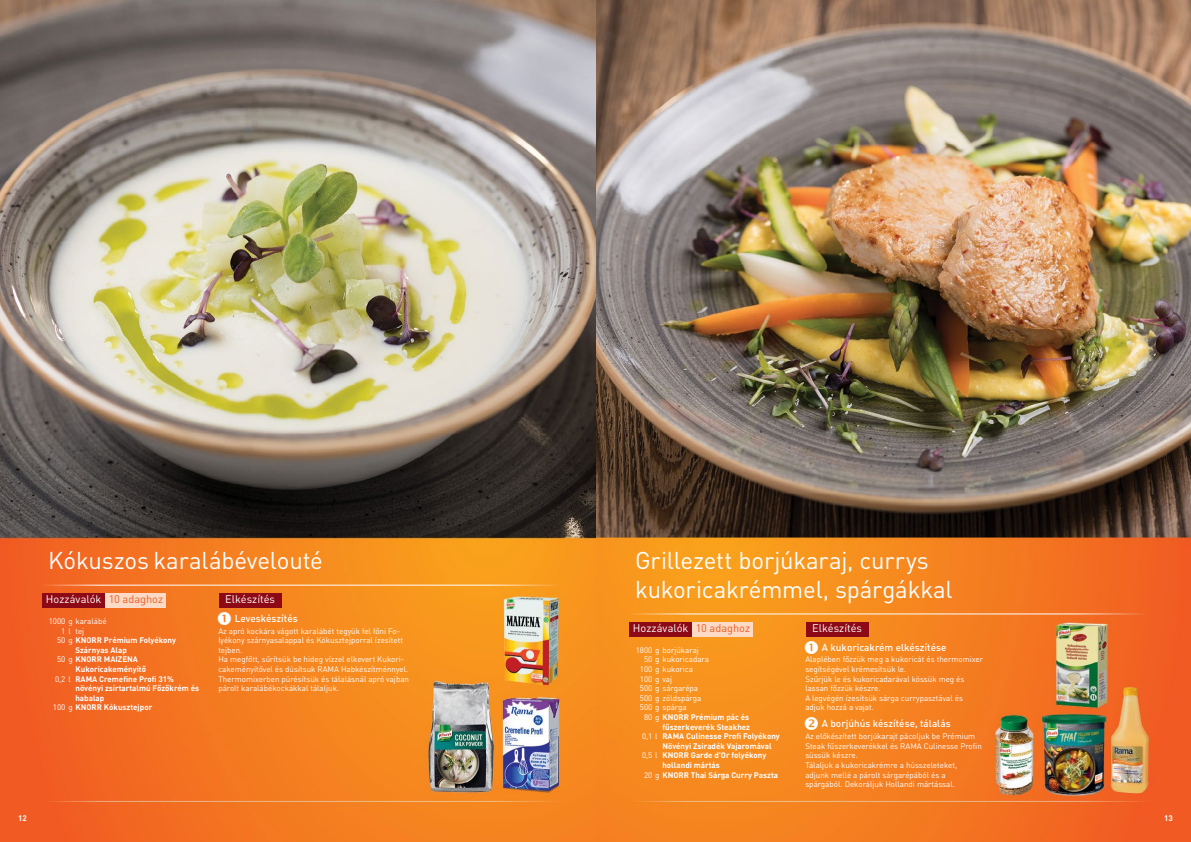
<style>
.page{position:relative;width:1191px;height:842px;background:#fff}
.page>*{position:absolute;margin:0;border:0;box-sizing:border-box;transform-origin:0 0}
.t1{font:24px/28.8px "DIN Pro";letter-spacing:-.01em;color:#fff}
.t2{font:11px "DIN Pro";color:#fff}
.t3{font:500 10px "DIN Pro";color:#fff}
.t4{font:8px/9.6px "DIN Pro";color:#fff}
.t5{font:700 8px "DIN Pro";color:#fff}
.s1{color:#eb5a21}
.s2{font-weight:400}
</style>
<div class="page">
<img style="left:0;top:0;width:1191px;height:842px">
<div style="left:219px;top:593px;width:62px;height:14px;background:#8d0916"></div>
<div style="left:43px;top:593px;width:62px;height:14px;background:#8d0916"></div>
<div style="left:105px;top:593px;width:61px;height:14px;background:#fddac5"></div>
<hr style="left:36px;top:585px;width:523px;height:1px;background:#fff">
<div style="left:806px;top:622px;width:62px;height:14px;background:#8d0916"></div>
<div style="left:629px;top:622px;width:63px;height:14px;background:#8d0916"></div>
<div style="left:692px;top:622px;width:61px;height:14px;background:#fddac5"></div>
<hr style="left:623px;top:614px;width:523px;height:1px;background:#fff">
<svg style="left:218px;top:611px;width:13px;height:14px"></svg>
<svg style="left:805px;top:640px;width:13px;height:14px"></svg>
<svg style="left:805px;top:717px;width:13px;height:13px"></svg>
<h1 class="t1" style="left:48px;top:545px;width:276px">Kókuszos karalábévelouté</h1>
<h2 class="t2" style="left:46px;top:592px;width:119px">Hozzávalók <span class="s1">10 adaghoz</span></h2>
<h2 class="t2" style="left:225px;top:592px;width:51px">Elkészítés</h2>
<p class="t4" style="left:49px;top:616px;width:59px">1000 g karalábé</p>
<p class="t4" style="left:61px;top:626px;width:24px">1 l tej</p>
<p class="t5" style="left:57px;top:635px;width:120px"><span class="s2">50 g</span> KNORR Prémium Folyékony</p>
<p class="t5" style="left:75px;top:644px;width:53px">Szárnyas Alap</p>
<p class="t5" style="left:57px;top:654px;width:82px"><span class="s2">50 g</span> KNORR MAIZENA</p>
<p class="t5" style="left:75px;top:664px;width:72px">Kukoricakeményítő</p>
<p class="t5" style="left:55px;top:673px;width:120px"><span class="s2">0,2 l</span> RAMA Cremefine Profi 31%</p>
<p class="t5" style="left:75px;top:683px;width:125px">növényi zsírtartalmú Főzőkrém és</p>
<p class="t5" style="left:75px;top:692px;width:30px">habalap</p>
<p class="t5" style="left:53px;top:702px;width:101px"><span class="s2">100 g</span> KNORR Kókusztejpor</p>
<p class="t3" style="left:235px;top:611px;width:64px">Leveskészítés</p>
<p class="t4" style="left:218px;top:626px;width:192px">Az apró kockára vágott karalábét tegyük fel főni Fo&shy;lyékony szárnyasalappal és Kókusztejporral ízesített tejben.<br>Ha megfőtt, sűrítsük be hideg vízzel elkevert Kukori&shy;cakeményítővel és dúsítsuk RAMA Habkészítménnyel.<br>Thermomixerben pürésítsük és tálalásnál apró vajban párolt karalábékockákkal tálaljuk.</p>
<h1 class="t1" style="left:635px;top:545px;width:319px">Grillezett borjúkaraj, currys kukoricakrémmel, spárgákkal</h1>
<h2 class="t2" style="left:633px;top:621px;width:119px">Hozzávalók <span class="s1">10 adaghoz</span></h2>
<h2 class="t2" style="left:812px;top:621px;width:51px">Elkészítés</h2>
<p class="t4" style="left:636px;top:645px;width:65px">1800 g borjúkaraj</p>
<p class="t4" style="left:644px;top:654px;width:66px">50 g kukoricadara</p>
<p class="t4" style="left:640px;top:664px;width:55px">100 g kukorica</p>
<p class="t4" style="left:640px;top:674px;width:34px">100 g vaj</p>
<p class="t4" style="left:640px;top:683px;width:60px">500 g sárgarépa</p>
<p class="t4" style="left:640px;top:693px;width:63px">500 g zöldspárga</p>
<p class="t4" style="left:640px;top:702px;width:48px">500 g spárga</p>
<p class="t5" style="left:644px;top:712px;width:107px"><span class="s2">80 g</span> KNORR Prémium pác és</p>
<p class="t5" style="left:662px;top:721px;width:89px">fűszerkeverék Steakhez</p>
<p class="t5" style="left:642px;top:731px;width:139px"><span class="s2">0,1 l</span> RAMA Culinesse Profi Folyékony</p>
<p class="t5" style="left:662px;top:740px;width:111px">Növényi Zsiradék Vajaromával</p>
<p class="t5" style="left:642px;top:750px;width:126px"><span class="s2">0,5 l</span> KNORR Garde d'Or folyékony</p>
<p class="t5" style="left:662px;top:760px;width:59px">hollandi mártás</p>
<p class="t5" style="left:644px;top:769px;width:135px"><span class="s2">20 g</span> KNORR Thai Sárga Curry Paszta</p>
<p class="t3" style="left:821px;top:640px;width:126px">A kukoricakrém elkészítése</p>
<p class="t4" style="left:805px;top:654px;width:179px">Alaplében főzzük meg a kukoricát és thermomixer segítségével krémesítsük le.<br>Szűrjük le és kukoricadarával kössük meg és lassan főzzük készre.<br>A legvégén ízesítsük sárga currypasztával és adjuk hozzá a vajat.</p>
<p class="t3" style="left:821px;top:717px;width:130px">A borjúhús készítése, tálalás</p>
<p class="t4" style="left:805px;top:731px;width:178px">Az előkészített borjúkarajt pácoljuk be Prémium Steak fűszerkeverékkel és RAMA Culinesse Profin süssük készre.<br>Tálaljuk a kukoricakrémre a hússzeleteket, adjunk mellé a párolt sárgarépából és a spárgából. Dekoráljuk Hollandi mártással.</p>
<p class="t5" style="left:18px;top:813px;width:10px">12</p>
<p class="t5" style="left:1164px;top:813px;width:10px">13</p>
</div>
